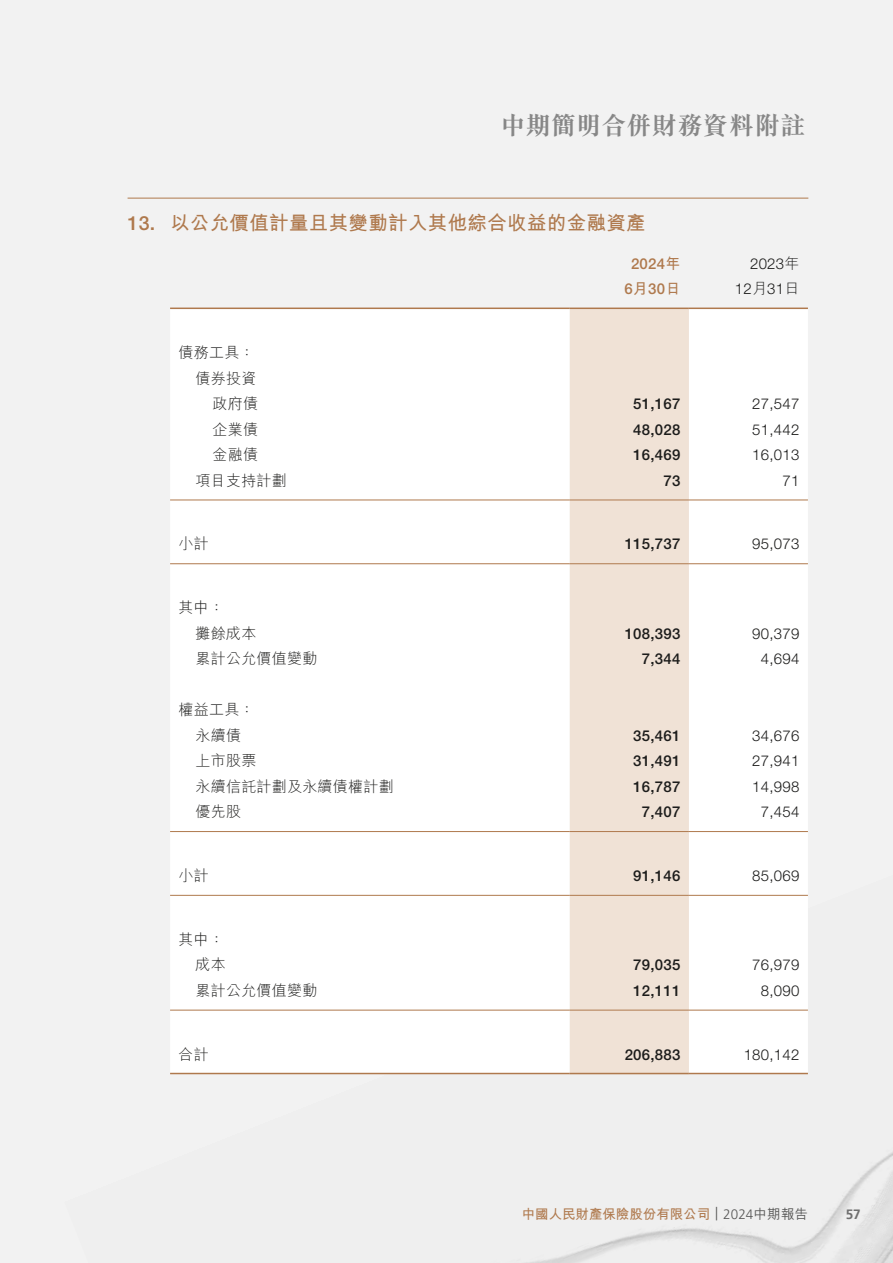
<style>
.page{position:relative;width:893px;height:1263px;background:#f2f2f2}
.page>*{position:absolute;margin:0;border:0;box-sizing:border-box;transform-origin:0 0}
.t1{font:700 25.5px "M Sung HK";color:#878787}
.t2{font:700 19.5px "M Hei HK";letter-spacing:.015em;color:#af794d}
.t3{font:300 15px/25.5px "Helvetica Neue LT Pro";letter-spacing:.015em;color:#1c1c1b;text-align:right}
.t4{font:500 15px "Helvetica Neue LT Pro";letter-spacing:.015em;color:#1c1c1b}
.t5{font:300 15px/25.5px "M Hei HK";letter-spacing:.015em;color:#1c1c1b;text-align:right}
.t6{font:500 15px/25.5px "Helvetica Neue LT Pro";letter-spacing:.015em;color:#af794d;text-align:center}
.t7{font:700 13.5px "M Hei HK";letter-spacing:-.005em;color:#af794d}
.t8{font:700 13.5px "Frutiger LT Pro";color:#6f6f6f}
.s1{font-family:"Helvetica Neue LT Pro";font-weight:500}
.s2{font-family:"M Hei HK";font-weight:700}
.s3{font-family:"M Hei HK"}
.s4{font-family:"Frutiger LT Pro";font-weight:300;color:#575756}
.s5{font-weight:500;color:#575756}
</style>
<div class="page">
<hr style="left:128px;top:198px;width:680px;height:1px;background:#af794d">
<div style="left:170px;top:310px;width:638px;height:763px;background:#fff"></div>
<div style="left:570px;top:309px;width:119px;height:764px;background:#f0e2d6"></div>
<hr style="left:170px;top:308px;width:400px;height:1px;background:#af794d">
<hr style="left:570px;top:308px;width:119px;height:1px;background:#af794d">
<hr style="left:689px;top:308px;width:119px;height:1px;background:#af794d">
<hr style="left:170px;top:500px;width:400px;height:1px;background:#af794d">
<hr style="left:570px;top:500px;width:119px;height:1px;background:#af794d">
<hr style="left:689px;top:500px;width:119px;height:1px;background:#af794d">
<hr style="left:170px;top:563px;width:400px;height:1px;background:#af794d">
<hr style="left:570px;top:563px;width:119px;height:1px;background:#af794d">
<hr style="left:689px;top:563px;width:119px;height:1px;background:#af794d">
<hr style="left:170px;top:831px;width:400px;height:1px;background:#af794d">
<hr style="left:570px;top:831px;width:119px;height:1px;background:#af794d">
<hr style="left:689px;top:831px;width:119px;height:1px;background:#af794d">
<hr style="left:170px;top:895px;width:400px;height:1px;background:#af794d">
<hr style="left:570px;top:895px;width:119px;height:1px;background:#af794d">
<hr style="left:689px;top:895px;width:119px;height:1px;background:#af794d">
<hr style="left:170px;top:1010px;width:400px;height:1px;background:#af794d">
<hr style="left:570px;top:1010px;width:119px;height:1px;background:#af794d">
<hr style="left:689px;top:1010px;width:119px;height:1px;background:#af794d">
<hr style="left:170px;top:1073px;width:400px;height:1px;background:#af794d">
<hr style="left:570px;top:1073px;width:119px;height:1px;background:#af794d">
<hr style="left:689px;top:1073px;width:119px;height:1px;background:#af794d">
<h1 class="t1" style="left:500px;top:108px;width:307px">中期簡明合併財務資料附註</h1>
<h2 class="t2" style="left:128px;top:209px;width:520px"><span class="s1">13.</span> 以公允價值計量且其變動計入其他綜合收益的金融資產</h2>
<p class="t6" style="left:624px;top:251px;width:58px">2024<span class="s2">年<br></span>6<span class="s2">月</span>30<span class="s2">日</span></p>
<p class="t3" style="left:735px;top:250px;width:66px">2023<span class="s3">年<br></span>12<span class="s3">月</span>31<span class="s3">日</span></p>
<p class="t5" style="left:179px;top:339px;width:81px">債務工具：債券投資<br>政府債</p>
<p class="t4" style="left:633px;top:395px;width:49px">51,167</p>
<p class="t3" style="left:752px;top:391px;width:49px">27,547</p>
<p class="t5" style="left:213px;top:416px;width:47px">企業債</p>
<p class="t4" style="left:633px;top:420px;width:49px">48,028</p>
<p class="t3" style="left:752px;top:416px;width:49px">51,442</p>
<p class="t5" style="left:213px;top:441px;width:47px">金融債</p>
<p class="t4" style="left:633px;top:446px;width:49px">16,469</p>
<p class="t3" style="left:752px;top:442px;width:49px">16,013</p>
<p class="t5" style="left:196px;top:467px;width:93px">項目支持計劃</p>
<p class="t4" style="left:663px;top:471px;width:18px">73</p>
<p class="t3" style="left:782px;top:467px;width:18px">71</p>
<p class="t5" style="left:179px;top:531px;width:32px">小計</p>
<p class="t4" style="left:625px;top:535px;width:57px">115,737</p>
<p class="t3" style="left:752px;top:531px;width:49px">95,073</p>
<p class="t5" style="left:196px;top:594px;width:62px;text-align:left;text-indent:-17px">其中：<br>攤餘成本</p>
<p class="t4" style="left:625px;top:624px;width:57px">108,393</p>
<p class="t3" style="left:752px;top:620px;width:49px">90,379</p>
<p class="t5" style="left:196px;top:645px;width:123px">累計公允價值變動</p>
<p class="t4" style="left:642px;top:650px;width:40px">7,344</p>
<p class="t3" style="left:761px;top:646px;width:40px">4,694</p>
<p class="t5" style="left:179px;top:696px;width:78px;text-align:center">權益工具：永續債</p>
<p class="t4" style="left:633px;top:726px;width:49px">35,461</p>
<p class="t3" style="left:752px;top:722px;width:49px">34,676</p>
<p class="t5" style="left:196px;top:747px;width:62px">上市股票</p>
<p class="t4" style="left:633px;top:752px;width:49px">31,491</p>
<p class="t3" style="left:752px;top:748px;width:49px">27,941</p>
<p class="t5" style="left:196px;top:773px;width:200px">永續信託計劃及永續債權計劃</p>
<p class="t4" style="left:633px;top:777px;width:49px">16,787</p>
<p class="t3" style="left:752px;top:773px;width:49px">14,998</p>
<p class="t5" style="left:196px;top:798px;width:47px">優先股</p>
<p class="t4" style="left:642px;top:803px;width:40px">7,407</p>
<p class="t3" style="left:761px;top:799px;width:40px">7,454</p>
<p class="t5" style="left:179px;top:862px;width:32px">小計</p>
<p class="t4" style="left:633px;top:867px;width:49px">91,146</p>
<p class="t3" style="left:752px;top:863px;width:49px">85,069</p>
<p class="t5" style="left:179px;top:926px;width:49px">其中：成本</p>
<p class="t4" style="left:633px;top:956px;width:49px">79,035</p>
<p class="t3" style="left:752px;top:952px;width:49px">76,979</p>
<p class="t5" style="left:196px;top:977px;width:123px">累計公允價值變動</p>
<p class="t4" style="left:633px;top:981px;width:49px">12,111</p>
<p class="t3" style="left:761px;top:977px;width:40px">8,090</p>
<p class="t5" style="left:179px;top:1041px;width:32px">合計</p>
<p class="t4" style="left:625px;top:1045px;width:57px">206,883</p>
<p class="t3" style="left:744px;top:1041px;width:57px">180,142</p>
<p class="t7" style="left:522px;top:1204px;width:288px">中國人民財產保險股份有限公司 <span class="s4">| 2024</span><span class="s5">中期報告</span></p>
<p class="t8" style="left:846px;top:1206px;width:17px">57</p>
</div>
